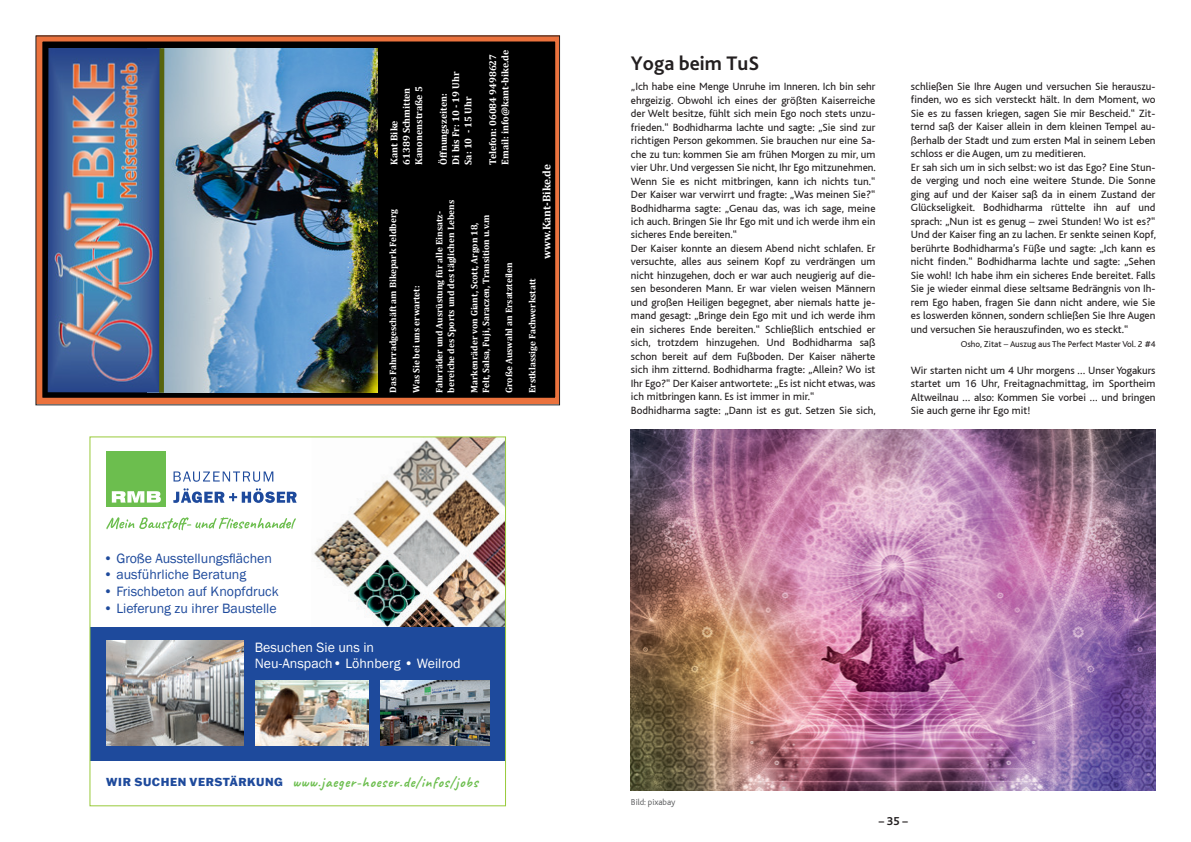
<style>
.page{position:relative;width:1191px;height:842px;background:#fff}
.page>*{position:absolute;margin:0;border:0;box-sizing:border-box;transform-origin:0 0}
.t1{font:700 20.5px "Bliss Pro";color:#231f20}
.t2{font:700 14.5px "Caveat";letter-spacing:.06em;color:#6cbe4e}
.t3{font:13.9px "Franklin Gothic";color:#1e4a9c}
.t4{font:13.9px/16.7px "Franklin Gothic";color:#fff}
.t5{font:700 12px "Bliss Pro";color:#231f20}
.t6{font:800 11.4px "Franklin Gothic ATF";letter-spacing:.05em;color:#1e4a9c}
.t7{font:700 11.2px "Cambria";color:#fff}
.t8{font:11px/13.5px "Bliss";color:#231f20}
.t9{font:700 9.9px/12.3px "Cambria";color:#fff}
.t10{font:700 9.3px/11.6px "Cambria";color:#fff}
.t11{font:9px "Bliss";color:#231f20}
.t12{font:300 9px "Bliss";color:#57585a}
</style>
<div class="page">
<img style="left:631px;top:429px;width:524px;height:362px">
<img style="left:313px;top:438px;width:191px;height:189px">
<svg style="left:173px;top:488px;width:124px;height:15px"></svg>
<svg style="left:106px;top:517px;width:190px;height:13px"></svg>
<div style="left:106px;top:452px;width:60px;height:55px;background:#6cbe4e"></div>
<svg style="left:112px;top:491px;width:49px;height:12px"></svg>
<svg style="left:173px;top:471px;width:100px;height:11px"></svg>
<div style="left:90px;top:627px;width:415px;height:133px;background:#1e4a9c"></div>
<img style="left:106px;top:641px;width:137px;height:105px">
<img style="left:256px;top:680px;width:113px;height:66px">
<img style="left:380px;top:680px;width:109px;height:66px">
<svg style="left:37px;top:37px;width:521px;height:366px;background:#190c07"></svg>
<img style="left:167px;top:48px;width:210px;height:344px">
<img style="left:48px;top:48px;width:109px;height:344px">
<svg style="left:157px;top:43px;width:10px;height:354px;background:#5b705c"></svg>
<p class="t9" style="left:388px;top:165px;width:80px;rotate:-90deg">Kant Bike<br>61389 Schmitten<br>Kanonenstraße 5</p>
<p class="t9" style="left:437px;top:165px;width:94px;rotate:-90deg">Öffnungszeiten:<br>Di bis Fr: 10 - 19 Uhr<br>Sa: 10 - 15 Uhr</p>
<p class="t9" style="left:486px;top:165px;width:116px;rotate:-90deg">Telefon: 06084 9498627<br>Email: info@kant-bike.de</p>
<p class="t10" style="left:387px;top:393px;width:185px;rotate:-90deg">Das Fahrradgeschäft am Bikepark Feldberg</p>
<p class="t10" style="left:410px;top:393px;width:109px;rotate:-90deg">Was Sie bei uns erwartet:</p>
<p class="t10" style="left:433px;top:393px;width:194px;rotate:-90deg">Fahrräder und Ausrüstung für alle Einsatz&shy;bereiche des Sports und des täglichen Lebens</p>
<p class="t10" style="left:468px;top:393px;width:179px;rotate:-90deg">Markenräder von Giant, Scott, Argon 18,<br>Felt, Salsa, Fuji, Saraczen, Transition u.v.m</p>
<p class="t10" style="left:503px;top:393px;width:132px;rotate:-90deg">Große Auswahl an Ersatzteilen</p>
<p class="t7" style="left:539px;top:259px;width:96px;rotate:-90deg">www.Kant-Bike.de</p>
<p class="t10" style="left:526px;top:393px;width:116px;rotate:-90deg">Erstklassige Fachwerkstatt</p>
<p class="t3" style="left:104px;top:549px;width:170px">• Große Ausstellungsflächen</p>
<p class="t3" style="left:104px;top:566px;width:144px">• ausführliche Beratung</p>
<p class="t3" style="left:104px;top:583px;width:177px">• Frischbeton auf Knopfdruck</p>
<p class="t3" style="left:104px;top:599px;width:175px">• Lieferung zu ihrer Baustelle</p>
<p class="t4" style="left:255px;top:639px;width:207px">Besuchen Sie uns in<br>Neu-Anspach• Löhnberg • Weilrod</p>
<p class="t6" style="left:106px;top:775px;width:178px">WIR SUCHEN VERSTÄRKUNG</p>
<h2 class="t2" style="left:292px;top:772px;width:187px">www.jaeger-hoeser.de/infos/jobs</h2>
<h1 class="t1" style="left:631px;top:50px;width:130px">Yoga beim TuS</h1>
<p class="t8" style="left:631px;top:80px;width:246px">„Ich habe eine Menge Unruhe im Inneren. Ich bin sehr ehrgeizig. Obwohl ich eines der größten Kaiserreiche der Welt besitze, fühlt sich mein Ego noch stets unzu&shy;frieden.“ Bodhidharma lachte und sagte: „Sie sind zur richtigen Person gekommen. Sie brauchen nur eine Sa&shy;che zu tun: kommen Sie am frühen Morgen zu mir, um vier Uhr. Und vergessen Sie nicht, Ihr Ego mitzunehmen.<br>Wenn Sie es nicht mitbringen, kann ich nichts tun.“ Der Kaiser war verwirrt und fragte: „Was meinen Sie?“ Bodhidharma sagte: „Genau das, was ich sage, meine ich auch. Bringen Sie Ihr Ego mit und ich werde ihm ein sicheres Ende bereiten.“<br>Der Kaiser konnte an diesem Abend nicht schlafen. Er versuchte, alles aus seinem Kopf zu verdrängen um nicht hinzugehen, doch er war auch neugierig auf die&shy;sen besonderen Mann. Er war vielen weisen Männern und großen Heiligen begegnet, aber niemals hatte je&shy;mand gesagt: „Bringe dein Ego mit und ich werde ihm ein sicheres Ende bereiten.“ Schließlich entschied er sich, trotzdem hinzugehen. Und Bodhidharma saß schon bereit auf dem Fußboden. Der Kaiser näherte sich ihm zitternd. Bodhidharma fragte: „Allein? Wo ist Ihr Ego?“ Der Kaiser antwortete: „Es ist nicht etwas, was ich mitbringen kann. Es ist immer in mir.“ Bodhidharma sagte: „Dann ist es gut. Setzen Sie sich,</p>
<p class="t8" style="left:911px;top:80px;width:246px">schließen Sie Ihre Augen und versuchen Sie herauszu&shy;finden, wo es sich versteckt hält. In dem Moment, wo Sie es zu fassen kriegen, sagen Sie mir Bescheid.“ Zit&shy;ternd saß der Kaiser allein in dem kleinen Tempel au&shy;ßerhalb der Stadt und zum ersten Mal in seinem Leben schloss er die Augen, um zu meditieren.<br>Er sah sich um in sich selbst: wo ist das Ego? Eine Stun&shy;de verging und noch eine weitere Stunde. Die Sonne ging auf und der Kaiser saß da in einem Zustand der Glückseligkeit. Bodhidharma rüttelte ihn auf und sprach: „Nun ist es genug – zwei Stunden! Wo ist es?“ Und der Kaiser fing an zu lachen. Er senkte seinen Kopf, berührte Bodhidharma’s Füße und sagte: „Ich kann es nicht finden.“ Bodhidharma lachte und sagte: „Sehen Sie wohl! Ich habe ihm ein sicheres Ende bereitet. Falls Sie je wieder einmal diese seltsame Bedrängnis von Ih&shy;rem Ego haben, fragen Sie dann nicht andere, wie Sie es loswerden können, sondern schließen Sie Ihre Augen und versuchen Sie herauszufinden, wo es steckt.“</p>
<p class="t11" style="left:960px;top:339px;width:196px">Osho, Zitat – Auszug aus The Perfect Master Vol. 2 #4</p>
<p class="t8" style="left:911px;top:363px;width:246px;text-align:justify">Wir starten nicht um 4 Uhr morgens … Unser Yogakurs startet um 16 Uhr, Freitagnachmittag, im Sportheim Altweilnau … also: Kommen Sie vorbei … und bringen Sie auch gerne ihr Ego mit!</p>
<p class="t12" style="left:631px;top:797px;width:46px">Bild: pixabay</p>
<p class="t5" style="left:878px;top:813px;width:31px">– 35 –</p>
</div>
